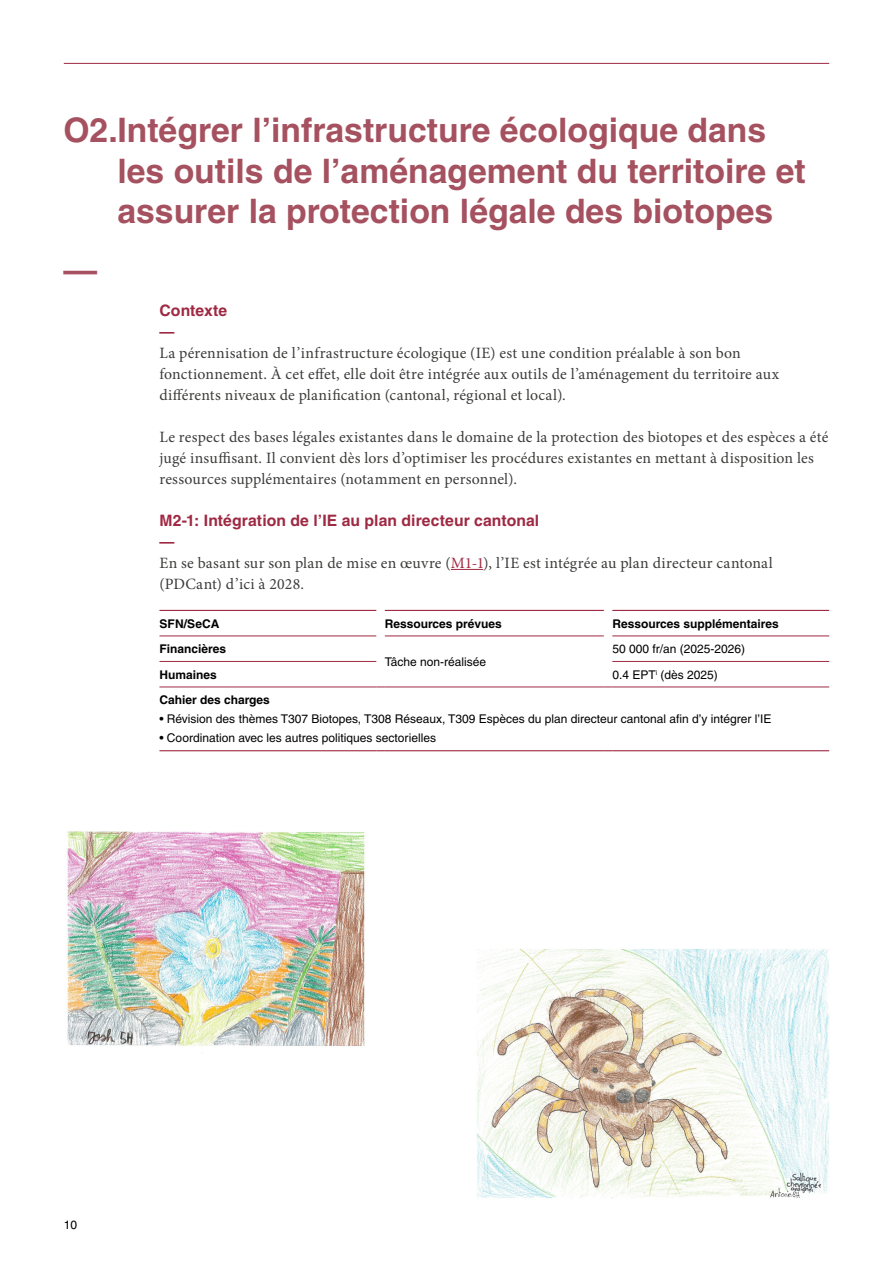
<style>
.page{position:relative;width:893px;height:1263px;background:#fff}
.page>*{position:absolute;margin:0;border:0;box-sizing:border-box;transform-origin:0 0}
.t1{font:700 33.75px/40.5px "Helvetica LT Pro";color:#a5515f}
.t2{font:15.75px/21px "Minion Pro";letter-spacing:.015em;color:#3c3c3b}
.t3{font:700 15.75px "Helvetica LT Pro";letter-spacing:.005em;color:#9e2943}
.t4{font:700 15px "Helvetica LT Pro";color:#9e2943}
.t5{font:12px "Helvetica LT Pro";color:#000}
.t6{font:700 12px "Helvetica LT Pro";color:#000}
.s1{color:#a02941}
</style>
<div class="page">
<hr style="left:64px;top:63px;width:765px;height:1px;background:#9e2943">
<hr style="left:451px;top:569px;width:32px;height:1px;background:#a02941">
<hr style="left:159px;top:610px;width:217px;height:1px;background:#9e2943">
<hr style="left:385px;top:610px;width:219px;height:1px;background:#9e2943">
<hr style="left:612px;top:610px;width:217px;height:1px;background:#9e2943">
<hr style="left:159px;top:636px;width:217px;height:1px;background:#9e2943">
<hr style="left:385px;top:636px;width:219px;height:1px;background:#9e2943">
<hr style="left:612px;top:636px;width:217px;height:1px;background:#9e2943">
<hr style="left:159px;top:661px;width:217px;height:1px;background:#9e2943">
<hr style="left:612px;top:661px;width:217px;height:1px;background:#9e2943">
<hr style="left:159px;top:687px;width:217px;height:1px;background:#9e2943">
<hr style="left:385px;top:687px;width:219px;height:1px;background:#9e2943">
<hr style="left:612px;top:687px;width:217px;height:1px;background:#9e2943">
<hr style="left:159px;top:750px;width:217px;height:1px;background:#9e2943">
<hr style="left:385px;top:750px;width:219px;height:1px;background:#9e2943">
<hr style="left:612px;top:750px;width:217px;height:1px;background:#9e2943">
<img style="left:67px;top:831px;width:298px;height:215px">
<img style="left:477px;top:949px;width:352px;height:249px">
<h1 class="t1" style="left:117px;top:110px;width:690px;text-indent:-54px">O2.Intégrer l’infrastructure écologique dans les outils de l’aménagement du territoire et assurer la protection légale des biotopes</h1>
<h1 class="t1" style="left:63px;top:250px;width:35px">—</h1>
<p class="t3" style="left:159px;top:301px;width:69px">Contexte</p>
<p class="t4" style="left:159px;top:322px;width:16px">—</p>
<p class="t2" style="left:159px;top:342px;width:621px">La pérennisation de l’infrastructure écologique (IE) est une condition préalable à son bon fonctionnement. À cet effet, elle doit être intégrée aux outils de l’aménagement du territoire aux différents niveaux de planification (cantonal, régional et local).</p>
<p class="t2" style="left:159px;top:426px;width:670px">Le respect des bases légales existantes dans le domaine de la protection des biotopes et des espèces a été jugé insuffisant. Il convient dès lors d’optimiser les procédures existantes en mettant à disposition les ressources supplémentaires (notamment en personnel).</p>
<p class="t3" style="left:159px;top:511px;width:381px">M2-1: Intégration de l’IE au plan directeur cantonal</p>
<p class="t4" style="left:159px;top:532px;width:16px">—</p>
<p class="t2" style="left:159px;top:552px;width:615px">En se basant sur son plan de mise en œuvre (<span class="s1">M1-1</span>), l’IE est intégrée au plan directeur cantonal (PDCant) d’ici à 2028.</p>
<p class="t6" style="left:159px;top:616px;width:62px">SFN/SeCA</p>
<p class="t6" style="left:385px;top:616px;width:118px">Ressources prévues</p>
<p class="t6" style="left:612px;top:616px;width:168px">Ressources supplémentaires</p>
<p class="t6" style="left:159px;top:641px;width:68px">Financières</p>
<p class="t5" style="left:385px;top:654px;width:103px">Tâche non-réalisée</p>
<p class="t5" style="left:612px;top:642px;width:134px">50 000 fr/an (2025-2026)</p>
<p class="t6" style="left:159px;top:667px;width:59px">Humaines</p>
<p class="t5" style="left:612px;top:667px;width:107px">0.4 EPT<sup>i</sup> (dès 2025)</p>
<p class="t6" style="left:159px;top:693px;width:112px">Cahier des charges</p>
<p class="t5" style="left:159px;top:712px;width:614px">• Révision des thèmes T307 Biotopes, T308 Réseaux, T309 Espèces du plan directeur cantonal afin d’y intégrer l’IE</p>
<p class="t5" style="left:159px;top:730px;width:278px">• Coordination avec les autres politiques sectorielles</p>
<p class="t5" style="left:64px;top:1218px;width:15px">10</p>
</div>
